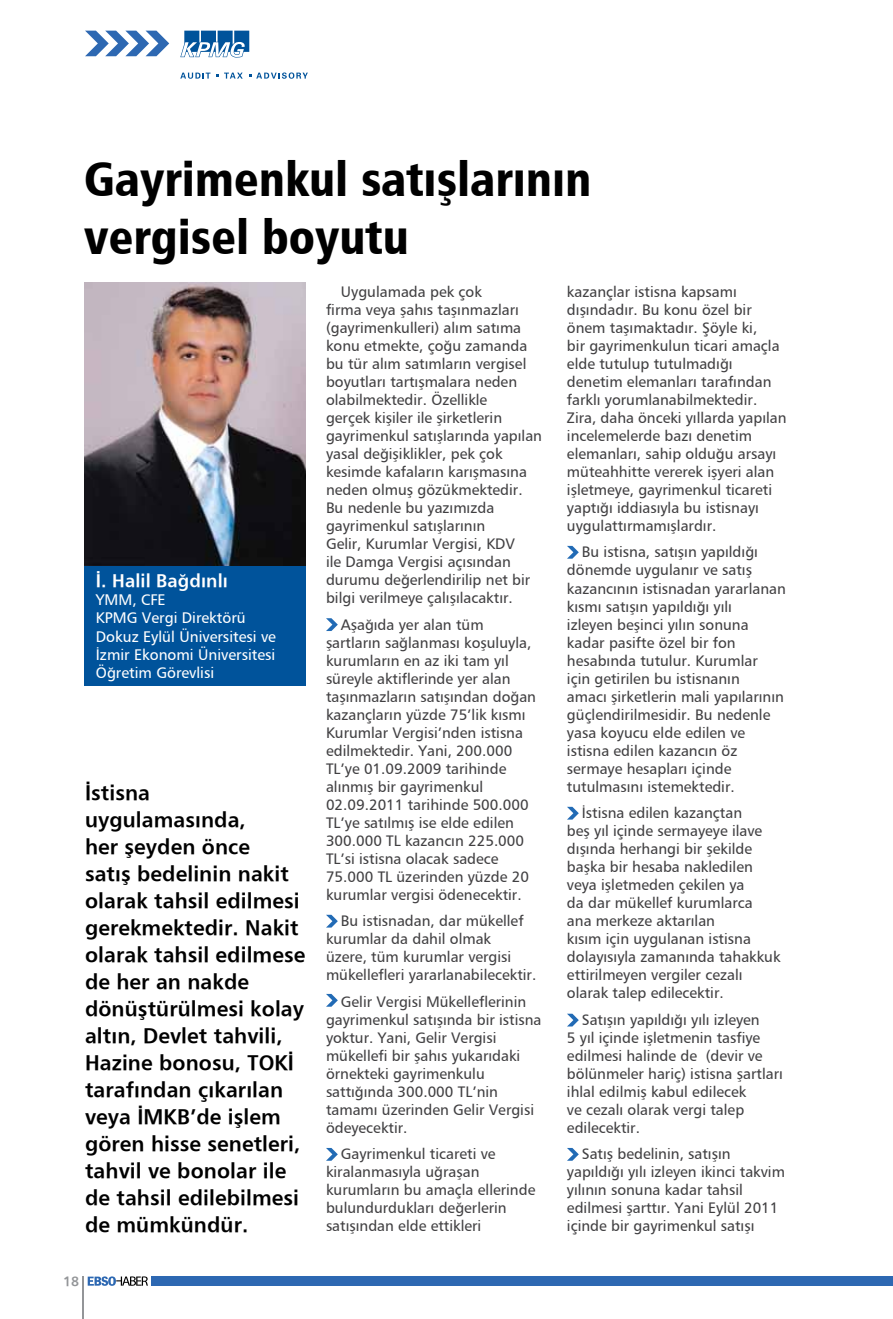
<style>
.page{position:relative;width:893px;height:1319px;background:#fff}
.page>*{position:absolute;margin:0;border:0;box-sizing:border-box;transform-origin:0 0}
.t1{font:900 condensed 48px/57.6px "Frutiger";color:#000}
.t2{font:700 21px/27px "Frutiger";letter-spacing:.005em;color:#000}
.t3{font:700 18.15px "Frutiger";letter-spacing:.005em;color:#fff}
.t4{font:15.15px/18.1px "Frutiger Roman";color:#fff}
.t5{font:15px/18px "Frutiger Roman";color:#414042}
.t6{font:700 13.5px "Frutiger";color:#939598}
</style>
<div class="page">
<svg style="left:88px;top:1276px;width:60px;height:9px"></svg>
<div style="left:151px;top:1276px;width:742px;height:9px;background:#2d68b2"></div>
<hr style="left:83px;top:1276px;width:1px;height:42px;background:#939598">
<svg style="left:85px;top:31px;width:84px;height:25px"></svg>
<svg style="left:180px;top:73px;width:30px;height:6px"></svg>
<svg style="left:216px;top:73px;width:27px;height:6px"></svg>
<svg style="left:249px;top:72px;width:59px;height:7px"></svg>
<svg style="left:180px;top:31px;width:69px;height:27px"></svg>
<img style="left:84px;top:282px;width:221px;height:284px">
<div style="left:84px;top:566px;width:221px;height:119px;background:#00539b"></div>
<svg style="left:326px;top:618px;width:12px;height:13px"></svg>
<svg style="left:567px;top:546px;width:12px;height:12px"></svg>
<svg style="left:567px;top:806px;width:12px;height:13px"></svg>
<svg style="left:567px;top:1013px;width:12px;height:13px"></svg>
<svg style="left:567px;top:1147px;width:12px;height:13px"></svg>
<svg style="left:326px;top:914px;width:12px;height:13px"></svg>
<svg style="left:326px;top:993px;width:12px;height:13px"></svg>
<svg style="left:326px;top:1147px;width:12px;height:13px"></svg>
<h1 class="t1" style="left:84px;top:150px;width:509px">Gayrimenkul satışlarının vergisel boyutu</h1>
<p class="t5" style="left:326px;top:282px;width:218px;text-indent:15px">Uygulamada pek çok<br>firma veya şahıs taşınmazları (gayrimenkulleri) alım satıma konu etmekte, çoğu zamanda bu tür alım satımların vergisel boyutları tartışmalara neden olabilmektedir. Özellikle<br>gerçek kişiler ile şirketlerin gayrimenkul satışlarında yapılan yasal değişiklikler, pek çok kesimde kafaların karışmasına neden olmuş gözükmektedir.<br>Bu nedenle bu yazımızda gayrimenkul satışlarının<br>Gelir, Kurumlar Vergisi, KDV<br>ile Damga Vergisi açısından durumu değerlendirilip net bir bilgi verilmeye çalışılacaktır.</p>
<p class="t5" style="left:326px;top:615px;width:212px;text-indent:15px">Aşağıda yer alan tüm şartların sağlanması koşuluyla, kurumların en az iki tam yıl süreyle aktiflerinde yer alan taşınmazların satışından doğan kazançların yüzde 75’lik kısmı<br>Kurumlar Vergisi’nden istisna edilmektedir. Yani, 200.000<br>TL’ye 01.09.2009 tarihinde alınmış bir gayrimenkul<br>02.09.2011 tarihinde 500.000<br>TL’ye satılmış ise elde edilen<br>300.000 TL kazancın 225.000<br>TL’si istisna olacak sadece<br>75.000 TL üzerinden yüzde 20 kurumlar vergisi ödenecektir.</p>
<p class="t5" style="left:326px;top:911px;width:212px;text-indent:15px">Bu istisnadan, dar mükellef kurumlar da dahil olmak<br>üzere, tüm kurumlar vergisi mükellefleri yararlanabilecektir.</p>
<p class="t5" style="left:326px;top:992px;width:217px;text-indent:15px">Gelir Vergisi Mükelleflerinin gayrimenkul satışında bir istisna yoktur. Yani, Gelir Vergisi mükellefi bir şahıs yukarıdaki örnekteki gayrimenkulu sattığında 300.000 TL’nin tamamı üzerinden Gelir Vergisi ödeyecektir.</p>
<p class="t5" style="left:326px;top:1144px;width:211px;text-indent:15px">Gayrimenkul ticareti ve kiralanmasıyla uğraşan kurumların bu amaçla ellerinde bulundurdukları değerlerin satışından elde ettikleri</p>
<p class="t5" style="left:567px;top:282px;width:221px">kazançlar istisna kapsamı dışındadır. Bu konu özel bir önem taşımaktadır. Şöyle ki,<br>bir gayrimenkulun ticari amaçla elde tutulup tutulmadığı denetim elemanları tarafından farklı yorumlanabilmektedir.<br>Zira, daha önceki yıllarda yapılan incelemelerde bazı denetim elemanları, sahip olduğu arsayı müteahhitte vererek işyeri alan işletmeye, gayrimenkul ticareti yaptığı iddiasıyla bu istisnayı uygulattırmamışlardır.</p>
<p class="t5" style="left:567px;top:543px;width:220px;text-indent:15px">Bu istisna, satışın yapıldığı dönemde uygulanır ve satış kazancının istisnadan yararlanan kısmı satışın yapıldığı yılı<br>izleyen beşinci yılın sonuna kadar pasifte özel bir fon hesabında tutulur. Kurumlar<br>için getirilen bu istisnanın<br>amacı şirketlerin mali yapılarının güçlendirilmesidir. Bu nedenle yasa koyucu elde edilen ve istisna edilen kazancın öz sermaye hesapları içinde tutulmasını istemektedir.</p>
<p class="t5" style="left:567px;top:803px;width:215px;text-indent:15px">İstisna edilen kazançtan<br>beş yıl içinde sermayeye ilave dışında herhangi bir şekilde başka bir hesaba nakledilen veya işletmeden çekilen ya<br>da dar mükellef kurumlarca ana merkeze aktarılan<br>kısım için uygulanan istisna dolayısıyla zamanında tahakkuk ettirilmeyen vergiler cezalı olarak talep edilecektir.</p>
<p class="t5" style="left:567px;top:1010px;width:217px;text-indent:15px">Satışın yapıldığı yılı izleyen<br>5 yıl içinde işletmenin tasfiye edilmesi halinde de (devir ve bölünmeler hariç) istisna şartları ihlal edilmiş kabul edilecek<br>ve cezalı olarak vergi talep edilecektir.</p>
<p class="t5" style="left:567px;top:1144px;width:219px;text-indent:15px">Satış bedelinin, satışın yapıldığı yılı izleyen ikinci takvim yılının sonuna kadar tahsil edilmesi şarttır. Yani Eylül 2011 içinde bir gayrimenkul satışı</p>
<p class="t3" style="left:96px;top:569px;width:133px">İ. Halil Bağdınlı</p>
<p class="t4" style="left:96px;top:590px;width:182px">YMM, CFE<br>KPMG Vergi Direktörü<br>Dokuz Eylül Üniversitesi ve<br>İzmir Ekonomi Üniversitesi<br>Öğretim Görevlisi</p>
<p class="t2" style="left:85px;top:778px;width:222px">İstisna uygulamasında,<br>her şeyden önce<br>satış bedelinin nakit olarak tahsil edilmesi gerekmektedir. Nakit olarak tahsil edilmese de her an nakde dönüştürülmesi kolay altın, Devlet tahvili,<br>Hazine bonosu, TOKİ tarafından çıkarılan veya İMKB’de işlem gören hisse senetleri, tahvil ve bonolar ile de tahsil edilebilmesi de mümkündür.</p>
<p class="t6" style="left:63px;top:1272px;width:18px">18</p>
</div>
